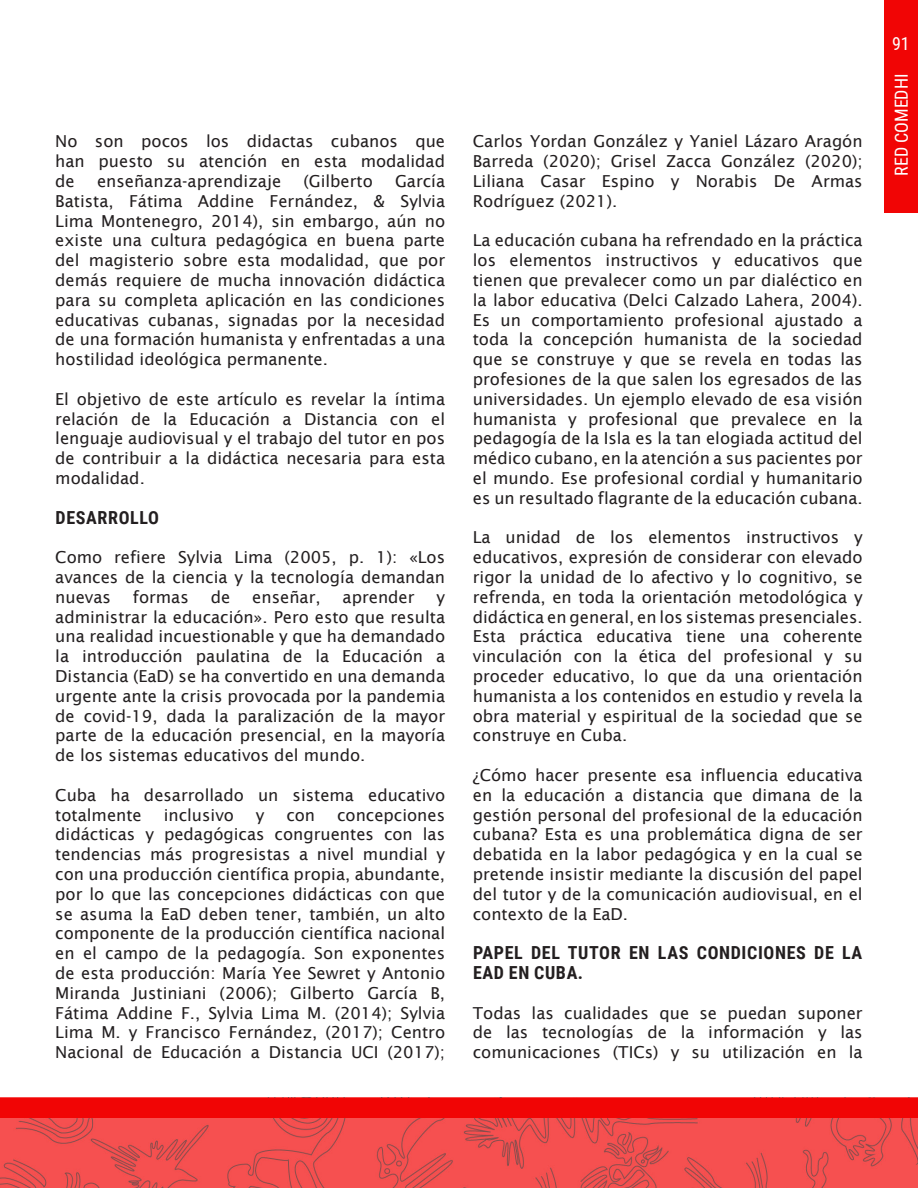
<style>
.page{position:relative;width:918px;height:1188px;background:#fff}
.page>*{position:absolute;margin:0;border:0;box-sizing:border-box;transform-origin:0 0}
.Textos_11_pt__justif{font:700 18px/19.8px "Roboto Condensed";letter-spacing:.035em;color:#231f20}
.t1{font:18px "Roboto Condensed";color:#fff}
.Textos_11_pt__justif-2{font:16.5px/19.8px "Lucida Sans";color:#231f20;text-align:justify}
</style>
<div class="page">
<img style="left:0;top:1118px;width:918px;height:70px">
<div style="left:0;top:1098px;width:918px;height:20px;background:#f10505"></div>
<div style="left:884px;top:0;width:34px;height:213px;background:#f10505"></div>
<p class="Textos_11_pt__justif-2" style="left:55px;top:132px;width:391px">No son pocos los didactas cubanos que han puesto su atención en esta modalidad de</p>
<p class="Textos_11_pt__justif-2" style="left:55px;top:171px;width:391px;text-indent:340px">García Batista, Fátima Addine Fernández, &amp; Sylvia Lima Montenegro, 2014), sin embargo, aún no existe una cultura pedagógica en buena parte del magisterio sobre esta modalidad, que por demás requiere de mucha innovación didáctica para su completa aplicación en las condiciones educativas cubanas, signadas por la necesidad de una formación humanista y enfrentadas a una hostilidad ideológica permanente.</p>
<p class="Textos_11_pt__justif-2" style="left:55px;top:389px;width:391px">El objetivo de este artículo es revelar la íntima relación de la Educación a Distancia con el lenguaje audiovisual y el trabajo del tutor en pos de contribuir a la didáctica necesaria para esta modalidad.</p>
<p class="Textos_11_pt__justif" style="left:56px;top:507px;width:105px">DESARROLLO</p>
<p class="Textos_11_pt__justif-2" style="left:55px;top:547px;width:391px">Como refiere Sylvia Lima (2005, p. 1): «Los avances de la ciencia y la tecnología demandan nuevas</p>
<p class="Textos_11_pt__justif-2" style="left:97px;top:171px;width:186px">enseñanza-aprendizaje</p>
<p class="Textos_11_pt__justif-2" style="left:303px;top:171px;width:71px">(Gilberto</p>
<p class="Textos_11_pt__justif-2" style="left:133px;top:587px;width:57px">formas</p>
<p class="Textos_11_pt__justif-2" style="left:211px;top:587px;width:21px">de</p>
<p class="Textos_11_pt__justif-2" style="left:252px;top:587px;width:70px">enseñar,</p>
<p class="Textos_11_pt__justif-2" style="left:343px;top:587px;width:73px">aprender</p>
<p class="Textos_11_pt__justif-2" style="left:55px;top:587px;width:391px;text-indent:381px">y administrar la educación». Pero esto que resulta una realidad incuestionable y que ha demandado la introducción paulatina de la Educación a Distancia (EaD) se ha convertido en una demanda urgente ante la crisis provocada por la pandemia de covid-19, dada la paralización de la mayor parte de la educación presencial, en la mayoría de los sistemas educativos del mundo.</p>
<p class="Textos_11_pt__justif-2" style="left:55px;top:785px;width:391px">Cuba ha desarrollado un sistema educativo totalmente</p>
<p class="Textos_11_pt__justif-2" style="left:164px;top:805px;width:72px">inclusivo</p>
<p class="Textos_11_pt__justif-2" style="left:256px;top:805px;width:10px">y</p>
<p class="Textos_11_pt__justif-2" style="left:286px;top:805px;width:30px">con</p>
<p class="Textos_11_pt__justif-2" style="left:55px;top:805px;width:391px;text-indent:282px">concepciones didácticas y pedagógicas congruentes con las tendencias más progresistas a nivel mundial y con una producción científica propia, abundante, por lo que las concepciones didácticas con que se asuma la EaD deben tener, también, un alto componente de la producción científica nacional en el campo de la pedagogía. Son exponentes de esta producción: María Yee Sewret y Antonio Miranda Justiniani (2006); Gilberto García B, Fátima Addine F., Sylvia Lima M. (2014); Sylvia Lima M. y Francisco Fernández, (2017); Centro Nacional de Educación a Distancia UCI (2017);</p>
<p class="Textos_11_pt__justif-2" style="left:473px;top:132px;width:391px">Carlos Yordan González y Yaniel Lázaro Aragón Barreda (2020); Grisel Zacca González (2020); Liliana Casar Espino y Norabis De Armas Rodríguez (2021).</p>
<p class="Textos_11_pt__justif-2" style="left:473px;top:231px;width:391px">La educación cubana ha refrendado en la práctica los elementos instructivos y educativos que tienen que prevalecer como un par dialéctico en la labor educativa (Delci Calzado Lahera, 2004).<br>Es un comportamiento profesional ajustado a toda la concepción humanista de la sociedad que se construye y que se revela en todas las profesiones de la que salen los egresados de las universidades. Un ejemplo elevado de esa visión humanista y profesional que prevalece en la pedagogía de la Isla es la tan elogiada actitud del médico cubano, en la atención a sus pacientes por el mundo. Ese profesional cordial y humanitario es un resultado flagrante de la educación cubana.</p>
<p class="Textos_11_pt__justif-2" style="left:473px;top:528px;width:391px">La unidad de los elementos instructivos y educativos, expresión de considerar con elevado rigor la unidad de lo afectivo y lo cognitivo, se refrenda, en toda la orientación metodológica y didáctica en general, en los sistemas presenciales.<br>Esta práctica educativa tiene una coherente vinculación con la ética del profesional y su proceder educativo, lo que da una orientación humanista a los contenidos en estudio y revela la obra material y espiritual de la sociedad que se construye en Cuba.</p>
<p class="Textos_11_pt__justif-2" style="left:473px;top:765px;width:391px">¿Cómo hacer presente esa influencia educativa en la educación a distancia que dimana de la gestión personal del profesional de la educación cubana? Esta es una problemática digna de ser debatida en la labor pedagógica y en la cual se pretende insistir mediante la discusión del papel del tutor y de la comunicación audiovisual, en el contexto de la EaD.</p>
<p class="Textos_11_pt__justif" style="left:473px;top:942px;width:391px">PAPEL DEL TUTOR EN LAS CONDICIONES DE LA<br>EAD EN CUBA.</p>
<p class="Textos_11_pt__justif-2" style="left:473px;top:1003px;width:391px">Todas las cualidades que se puedan suponer de las tecnologías de la información y las comunicaciones (TICs) y su utilización en la</p>
<p class="t1" style="left:892px;top:31px;width:19px">91</p>
<p class="t1" style="left:889px;top:176px;width:104px;rotate:-90deg">RED COMEDHI</p>
</div>
